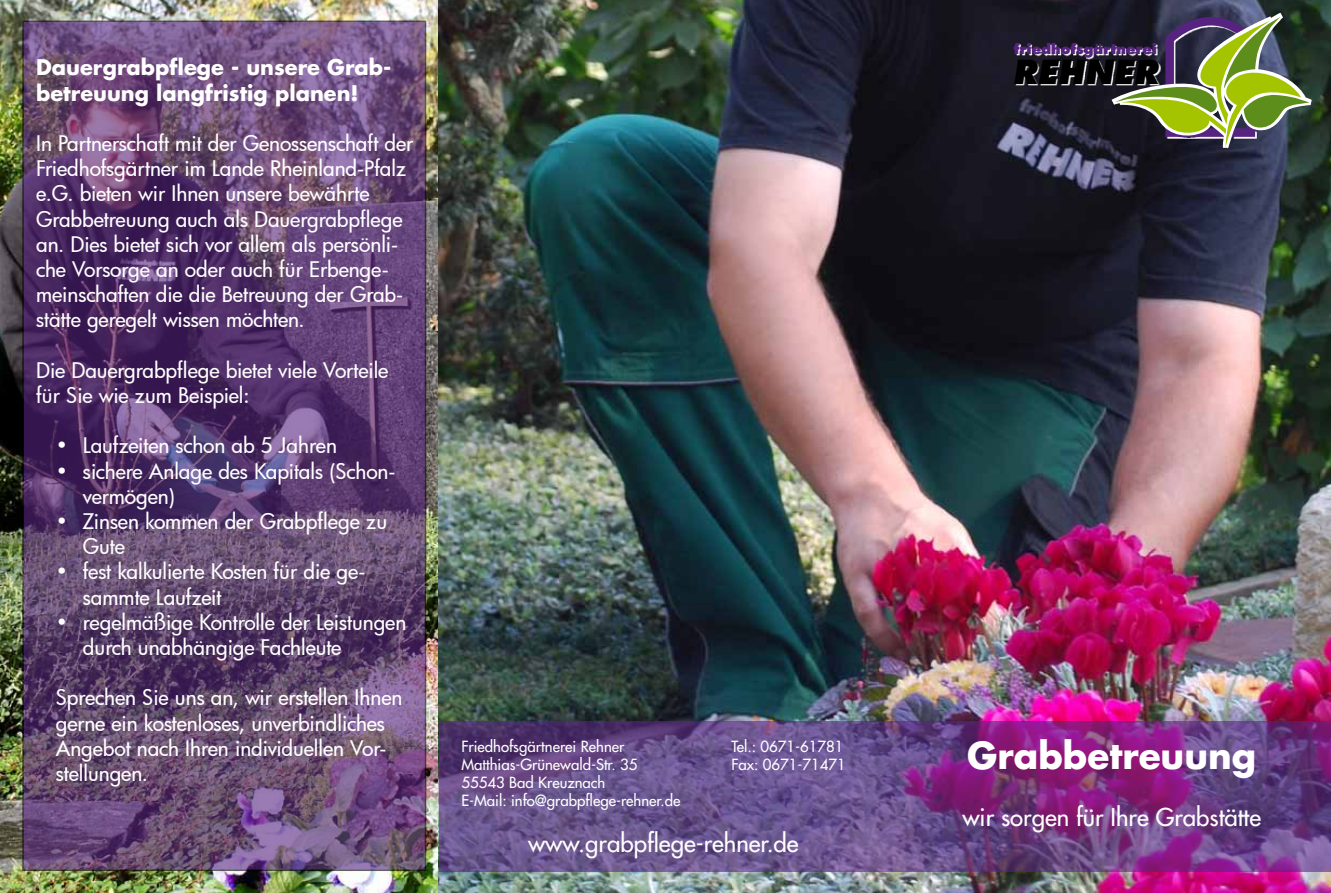
<style>
.page{position:relative;width:1331px;height:893px;background:#fff}
.page>*{position:absolute;margin:0;border:0;box-sizing:border-box;transform-origin:0 0}
.t1{font:700 36px "Futura";color:#fff}
.t2{font:italic 800 32.4px "Futura LT";letter-spacing:.01em;color:#000}
.t3{font:24px "Futura";color:#fff}
.t4{font:21px/25.2px "Futura Md";letter-spacing:-.005em;color:#fff}
.t5{font:700 21px/25.2px "Futura";color:#fff}
.t6{font:15px/18px "Futura";color:#fff}
.t7{font:800 13.65px "Futura LT";color:#572381}
</style>
<div class="page">
<img style="left:0;top:0;width:439px;height:893px">
<img style="left:439px;top:0;width:892px;height:893px">
<svg style="left:439px;top:721px;width:892px;height:150px;background:#6d4485"></svg>
<img style="left:993px;top:0;width:338px;height:189px">
<svg style="left:1111px;top:13px;width:201px;height:135px;background:#667050"></svg>
<svg style="left:25px;top:24px;width:398px;height:844px;background:#614371"></svg>
<div style="left:22px;top:21px;width:404px;height:850px;border:2px solid #000"></div>
<p class="t5" style="left:36px;top:54px;width:357px">Dauergrabpflege - unsere Grab&shy;betreuung langfristig planen!</p>
<p class="t4" style="left:36px;top:130px;width:379px">In Partnerschaft mit der Genossenschaft der Friedhofsgärtner im Lande Rheinland-Pfalz e.G. bieten wir Ihnen unsere bewährte Grabbetreuung auch als Dauergrabpflege an. Dies bietet sich vor allem als persönli&shy;che Vorsorge an oder auch für Erbenge&shy;meinschaften die die Betreuung der Grab&shy;stätte geregelt wissen möchten.</p>
<p class="t4" style="left:36px;top:357px;width:354px">Die Dauergrabpflege bietet viele Vorteile für Sie wie zum Beispiel:</p>
<p class="t4" style="left:56px;top:433px;width:283px">• Laufzeiten schon ab 5 Jahren</p>
<p class="t4" style="left:83px;top:458px;width:314px;text-indent:-27px">• sichere Anlage des Kapitals (Schon&shy;vermögen)</p>
<p class="t4" style="left:83px;top:508px;width:306px;text-indent:-27px">• Zinsen kommen der Grabpflege zu<br>Gute</p>
<p class="t4" style="left:83px;top:559px;width:284px;text-indent:-27px">• fest kalkulierte Kosten für die ge&shy;sammte Laufzeit</p>
<p class="t4" style="left:83px;top:609px;width:325px;text-indent:-27px">• regelmäßige Kontrolle der Leistungen durch unabhängige Fachleute</p>
<p class="t4" style="left:56px;top:685px;width:348px">Sprechen Sie uns an, wir erstellen Ihnen gerne ein kostenloses, unverbindliches Angebot nach Ihren individuellen Vor&shy;stellungen.</p>
<p class="t6" style="left:461px;top:737px;width:165px">Friedhofsgärtnerei Rehner</p>
<p class="t6" style="left:731px;top:737px;width:114px">Tel.: 0671-61781</p>
<p class="t6" style="left:461px;top:755px;width:178px">Matthias-Grünewald-Str. 35</p>
<p class="t6" style="left:731px;top:755px;width:116px">Fax: 0671-71471</p>
<p class="t6" style="left:461px;top:773px;width:220px">55543 Bad Kreuznach<br>E-Mail: info@grabpflege-rehner.de</p>
<p class="t3" style="left:528px;top:828px;width:272px">www.grabpflege-rehner.de</p>
<p class="t7" style="left:1014px;top:40px;width:145px">friedhofsgärtnerei</p>
<h2 class="t2" style="left:1012px;top:51px;width:147px">REHNER</h2>
<h1 class="t1" style="left:967px;top:730px;width:291px">Grabbetreuung</h1>
<p class="t3" style="left:962px;top:802px;width:300px">wir sorgen für Ihre Grabstätte</p>
</div>
